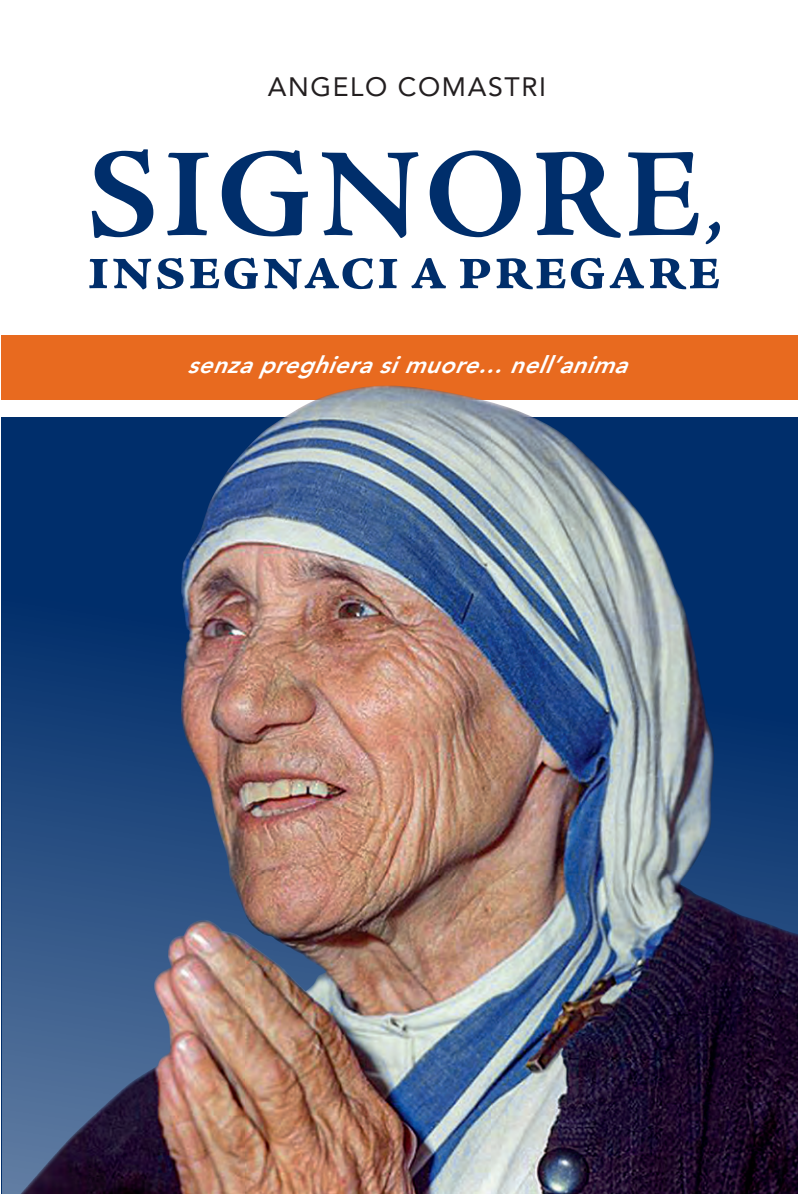
<style>
.page{position:relative;width:798px;height:1194px;background:#fff}
.page>*{position:absolute;margin:0;border:0;box-sizing:border-box;transform-origin:0 0}
.t1{font:700 127.4px "Adobe Jenson Pro";letter-spacing:.045em;color:#002e6b}
.t2{font:700 70.4px "Adobe Jenson Pro";color:#002e6b}
.t3{font:26.6px "Avenir";letter-spacing:.06em;color:#231f20}
.t4{font:italic 800 23.8px "Avenir";color:#fff}
.s1{font-size:70.4px}
</style>
<div class="page">
<div style="left:2px;top:335px;width:795px;height:65px;background:#e86a1f"></div>
<img style="left:2px;top:385px;width:795px;height:809px">
<svg style="left:794px;top:1191px;width:4px;height:3px"></svg>
<p class="t3" style="left:267px;top:66px;width:280px">ANGELO COMASTRI</p>
<h1 class="t1" style="left:87px;top:122px;width:637px">SIGNORE<span class="s1">,</span></h1>
<h2 class="t2" style="left:86px;top:226px;width:636px">insegnaci a pregare</h2>
<p class="t4" style="left:187px;top:350px;width:448px">senzapreghierasimuore… nell’anima</p>
</div>
